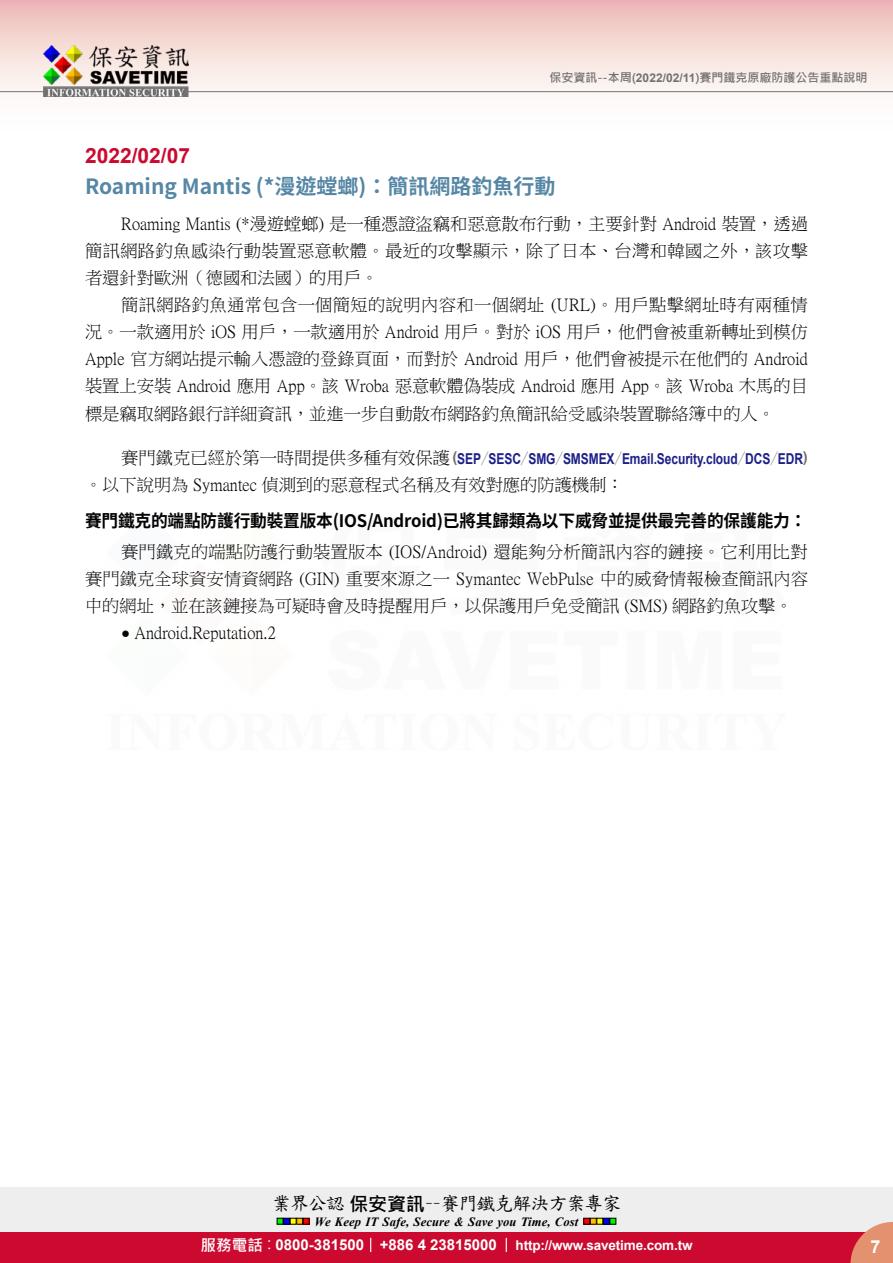
<style>
.page{position:relative;width:893px;height:1263px;background:#fff}
.page>*{position:absolute;margin:0;border:0;box-sizing:border-box;transform-origin:0 0}
.t1{font:700 21px "Source Han Sans TW";color:#5687a5}
.t2{font:700 21px "Arial";color:#cc0a2f}
.t3{font:18.9px "DF Kai Shu SB Estd BF";letter-spacing:-.05em;color:#000}
.t4{font:700 18px "Arial";color:#fff}
.t5{font:17.25px/27px "P Ming Li U";color:#000;text-align:justify}
.t6{font:700 17.25px "Source Han Sans TW";letter-spacing:-.015em;color:#000}
.t7{font:700 15px "Arial";letter-spacing:-.005em;color:#1d2088;scale:.8 1}
.t8{font:700 13.5px "Arial";letter-spacing:-.01em;color:#fff}
.t9{font:italic 700 12.6px "Times New Roman";letter-spacing:.005em;color:#000}
.t10{font:700 12px "Microsoft Jheng Hei";color:#727171}
.s1{font-family:"Arial"}
.s2{font-family:"P Ming Li U";font-weight:400;font-size:17.25px;color:#000}
.s3{color:#727171}
.s4{font-family:"Source Han Sans TW";font-weight:800;color:#727171}
.s5{font-family:"Arial";font-size:15px}
.s6{font-family:"Microsoft Jheng Hei";font-weight:700}
.s7{font-family:"Microsoft Jheng Hei";font-size:15.6px}
.s8{font-family:"Microsoft Jheng Hei";font-weight:400;font-size:15.6px}
.s9{font-size:15px}
</style>
<div class="page">
<div style="left:0;top:1187px;width:893px;height:49px;background:#eee"></div>
<svg style="left:277px;top:1218px;width:32px;height:6px"></svg>
<svg style="left:584px;top:1218px;width:32px;height:6px"></svg>
<div style="left:0;top:1232px;width:893px;height:31px;background:#cc0a2f"></div>
<svg style="left:850px;top:1222px;width:43px;height:41px"></svg>
<svg style="left:370px;top:1238px;width:1px;height:14px"></svg>
<svg style="left:506px;top:1238px;width:1px;height:14px"></svg>
<div style="left:0;top:0;width:893px;height:141px;background:linear-gradient(to bottom,#efc0bb,#fff)"></div>
<hr style="left:0;top:91px;width:893px;height:1px;background:#727171">
<img style="left:44px;top:46px;width:145px;height:51px">
<p class="t10" style="left:549px;top:70px;width:320px">保安資訊--本周(<span class="s1">2022/02/11</span>)賽門鐵克原廠防護公告重點說明</p>
<p class="t2" style="left:85px;top:140px;width:107px">2022/02/07</p>
<p class="t1" style="left:85px;top:175px;width:472px">Roaming Mantis (*漫遊螳螂)：簡訊網路釣魚行動</p>
<p class="t5" style="left:85px;top:211px;width:725px;text-indent:36px">Roaming Mantis (*漫遊螳螂) 是一種憑證盜竊和惡意散布行動，主要針對 Android 裝置，透過簡訊網路釣魚感染行動裝置惡意軟體。最近的攻擊顯示，除了日本、台灣和韓國之外，該攻擊者還針對歐洲（德國和法國）的用戶。</p>
<p class="t5" style="left:85px;top:292px;width:724px;text-indent:36px">簡訊網路釣魚通常包含一個簡短的說明內容和一個網址 (URL)。用戶點擊網址時有兩種情況。一款適用於 iOS 用戶，一款適用於 Android 用戶。對於 iOS 用戶，他們會被重新轉址到模仿Apple 官方網站提示輸入憑證的登錄頁面，而對於 Android 用戶，他們會被提示在他們的 Android裝置上安裝 Android 應用 App。該 Wroba 惡意軟體偽裝成 Android 應用 App。該 Wroba 木馬的目標是竊取網路銀行詳細資訊，並進一步自動散布網路釣魚簡訊給受感染裝置聯絡簿中的人。</p>
<p class="t7" style="left:121px;top:448px;width:860px"><span class="s2">賽門鐵克已經於第一時間提供多種有效保護</span><span class="s3">(</span>SEP<span class="s4">／</span>SESC<span class="s4">／</span>SMG<span class="s4">／</span>SMSMEX<span class="s4">／</span>Email.Security.cloud<span class="s4">／</span>DCS<span class="s4">／</span>EDR<span class="s3">)</span></p>
<p class="t5" style="left:85px;top:472px;width:540px">。以下說明為 Symantec 偵測到的惡意程式名稱及有效對應的防護機制：</p>
<p class="t6" style="left:85px;top:511px;width:723px">賽門鐵克的端點防護行動裝置版本(IOS/Android)已將其歸類為以下威脅並提供最完善的保護能力：</p>
<p class="t5" style="left:85px;top:538px;width:725px;text-indent:36px">賽門鐵克的端點防護行動裝置版本 (IOS/Android) 還能夠分析簡訊內容的鏈接。它利用比對賽門鐵克全球資安情資網路 (GIN) 重要來源之一 Symantec WebPulse 中的威脅情報檢查簡訊內容中的網址，並在該鏈接為可疑時會及時提醒用戶，以保護用戶免受簡訊 (SMS) 網路釣魚攻擊。</p>
<p class="t5" style="left:121px;top:619px;width:156px"><span class="s5">●</span> Android.Reputation.2</p>
<p class="t3" style="left:272px;top:1194px;width:351px">業界公認<span class="s6">保安資訊</span>－－賽門鐵克解決方案專家</p>
<p class="t9" style="left:315px;top:1212px;width:265px">We Keep IT Safe, Secure &amp; Save you Time, Cost</p>
<p class="t8" style="left:200px;top:1235px;width:494px"><span class="s7">服務電話</span><span class="s8">：</span><span class="s9">0800-381500 +886 4 23815000</span> http://www.savetime.com.tw</p>
<p class="t4" style="left:870px;top:1234px;width:12px">7</p>
</div>
